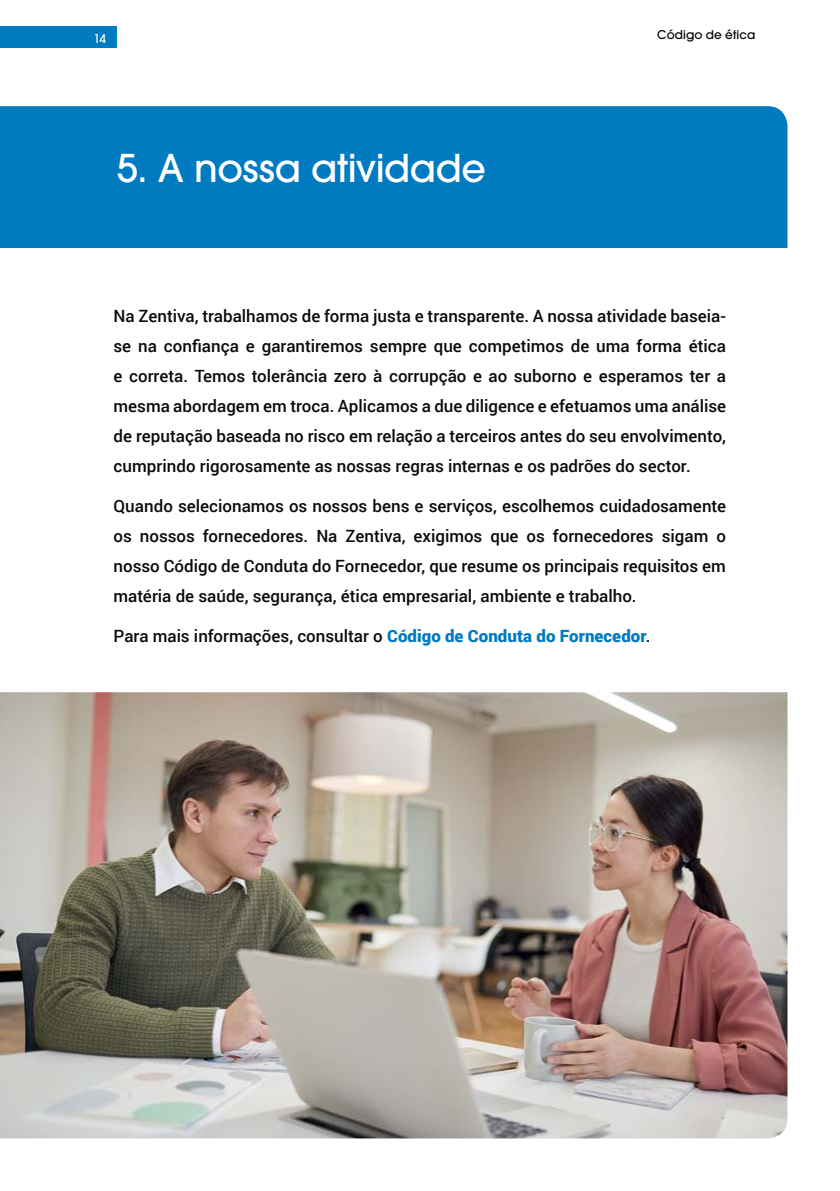
<style>
.page{position:relative;width:840px;height:1191px;background:#fff}
.page>*{position:absolute;margin:0;border:0;box-sizing:border-box;transform-origin:0 0}
.t1{font:500 38px "ITC Avant Garde Pro";letter-spacing:-.015em;color:#fff}
.t2{font:500 17px/30px "Roboto";color:#0a0a0b;text-align:justify}
.t3{font:500 12px "ITC Avant Garde Pro";letter-spacing:.005em;color:#000}
.t4{font:500 12px "ITC Avant Garde Pro";color:#fff}
.s1{font-weight:900;color:#007bc1}
</style>
<div class="page">
<div style="left:0;top:106px;width:787px;height:142px;background:#007bc1"></div>
<img style="left:0;top:692px;width:787px;height:446px">
<div style="left:0;top:26px;width:117px;height:22px;background:#007bc1"></div>
<p class="t4" style="left:93px;top:31px;width:14px">14</p>
<p class="t3" style="left:657px;top:27px;width:99px">Código de ética</p>
<h1 class="t1" style="left:117px;top:144px;width:370px">5. A nossa atividade</h1>
<p class="t2" style="left:113px;top:300px;width:613px">Na Zentiva, trabalhamos de forma justa e transparente. A nossa atividade baseia&shy;se na confiança e garantiremos sempre que competimos de uma forma ética e correta. Temos tolerância zero à corrupção e ao suborno e esperamos ter a mesma abordagem em troca. Aplicamos a due diligence e efetuamos uma análise de reputação baseada no risco em relação a terceiros antes do seu envolvimento, cumprindo rigorosamente as nossas regras internas e os padrões do sector.</p>
<p class="t2" style="left:113px;top:490px;width:613px">Quando selecionamos os nossos bens e serviços, escolhemos cuidadosamente os nossos fornecedores. Na Zentiva, exigimos que os fornecedores sigam o nosso Código de Conduta do Fornecedor, que resume os principais requisitos em matéria de saúde, segurança, ética empresarial, ambiente e trabalho.</p>
<p class="t2" style="left:113px;top:620px;width:538px">Para mais informações, consultar o <span class="s1">Código de Conduta do Fornecedor</span>.</p>
</div>
